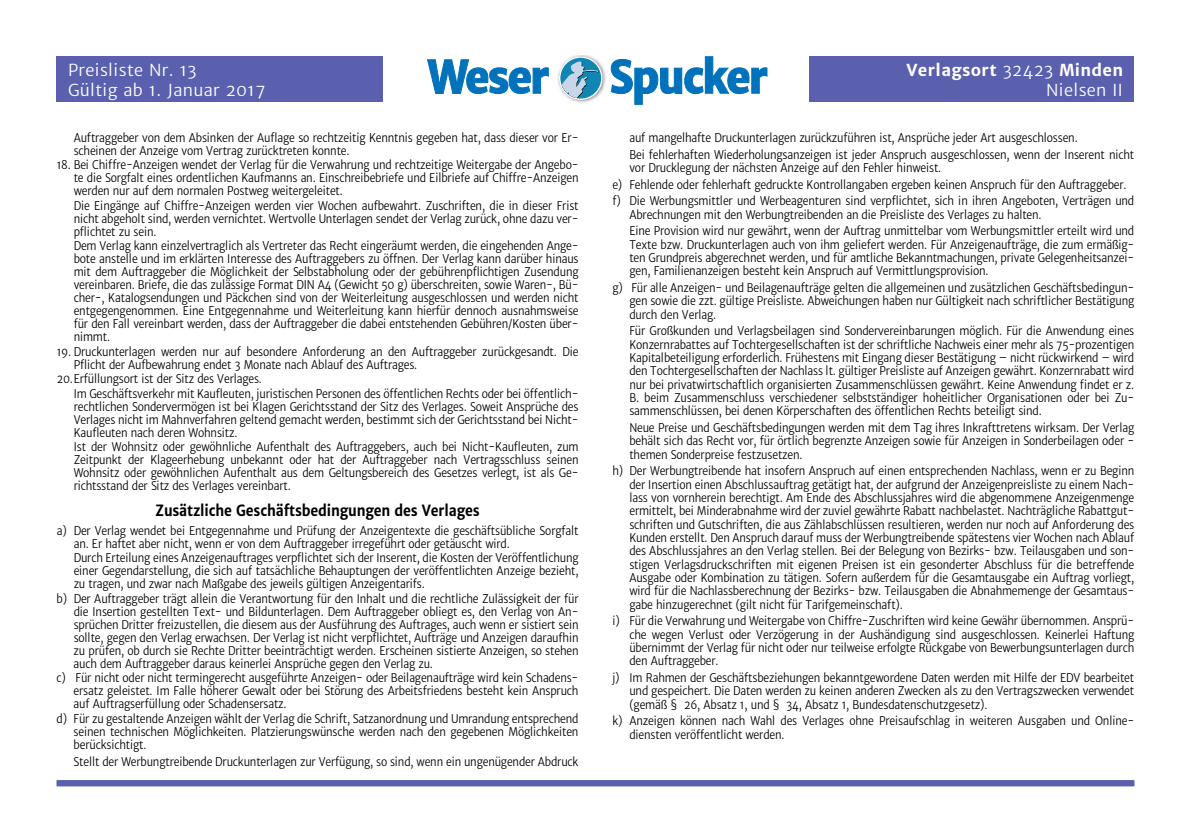
<style>
.page{position:relative;width:1191px;height:840px;background:#fff}
.page>*{position:absolute;margin:0;border:0;box-sizing:border-box;transform-origin:0 0}
.t1{font:16px "Merriweather Sans";letter-spacing:.02em;color:#fff}
.t2{font:700 16px "Merriweather Sans";letter-spacing:.02em;color:#fff}
.t3{font:700 15px "Merriweather Sans";letter-spacing:-.015em;color:#000;scale:.88 1}
.t4{font:11.6px/13px "Merriweather Sans";letter-spacing:-.015em;color:#000;text-align:justify;scale:.88 1}
.s1{font-weight:400}
</style>
<div class="page">
<div style="left:57px;top:57px;width:1077px;height:45px;background:#5a60ad"></div>
<div style="left:383px;top:51px;width:425px;height:59px;background:#fff"></div>
<svg style="left:427px;top:59px;width:122px;height:35px"></svg>
<svg style="left:610px;top:56px;width:157px;height:49px"></svg>
<svg style="left:559px;top:56px;width:43px;height:44px"></svg>
<div style="left:560px;top:58px;width:41px;height:40px;background:#1286b3;border-radius:50%"></div>
<svg style="left:560px;top:61px;width:39px;height:34px"></svg>
<img style="left:565px;top:95px;width:34px;height:8px">
<div style="left:57px;top:779px;width:1077px;height:6px;background:#5a60ad"></div>
<h1 class="t1" style="left:68px;top:61px;width:130px">Preisliste Nr. 13</h1>
<h1 class="t2" style="left:906px;top:61px;width:218px">Verlagsort <span class="s1">32423</span> Minden</h1>
<h1 class="t1" style="left:68px;top:81px;width:199px">Gültig ab 1. Januar 2017</h1>
<h1 class="t1" style="left:1046px;top:81px;width:78px">Nielsen II</h1>
<p class="t4" style="left:74px;top:131px;width:575px">Auftraggeber von dem Absinken der Auflage so rechtzeitig Kenntnis gegeben hat, dass dieser vor Er&shy;scheinen der Anzeige vom Vertrag zurücktreten konnte.</p>
<p class="t4" style="left:74px;top:159px;width:575px;text-indent:-17px">18. Bei Chiffre-Anzeigen wendet der Verlag für die Verwahrung und rechtzeitige Weitergabe der Angebo&shy;te die Sorgfalt eines ordentlichen Kaufmanns an. Einschreibebriefe und Eilbriefe auf Chiffre-Anzeigen werden nur auf dem normalen Postweg weitergeleitet.</p>
<p class="t4" style="left:74px;top:199px;width:575px">Die Eingänge auf Chiffre-Anzeigen werden vier Wochen aufbewahrt. Zuschriften, die in dieser Frist nicht abgeholt sind, werden vernichtet. Wertvolle Unterlagen sendet der Verlag zurück, ohne dazu ver&shy;pflichtet zu sein.</p>
<p class="t4" style="left:74px;top:240px;width:575px">Dem Verlag kann einzelvertraglich als Vertreter das Recht eingeräumt werden, die eingehenden Ange&shy;bote anstelle und im erklärten Interesse des Auftraggebers zu öffnen. Der Verlag kann darüber hinaus mit dem Auftraggeber die Möglichkeit der Selbstabholung oder der gebührenpflichtigen Zusendung vereinbaren. Briefe, die das zulässige Format DIN A4 (Gewicht 50 g) überschreiten, sowie Waren-, Bü&shy;cher-, Katalogsendungen und Päckchen sind von der Weiterleitung ausgeschlossen und werden nicht entgegengenommen. Eine Entgegennahme und Weiterleitung kann hierfür dennoch ausnahmsweise für den Fall vereinbart werden, dass der Auftraggeber die dabei entstehenden Gebühren/Kosten über&shy;nimmt.</p>
<p class="t4" style="left:74px;top:345px;width:575px;text-indent:-17px">19. Druckunterlagen werden nur auf besondere Anforderung an den Auftraggeber zurückgesandt. Die<br>Pflicht der Aufbewahrung endet 3 Monate nach Ablauf des Auftrages.</p>
<p class="t4" style="left:74px;top:372px;width:575px;line-height:14.4px;text-indent:-17px">20.Erfüllungsort ist der Sitz des Verlages.<br>Im Geschäftsverkehr mit Kaufleuten, juristischen Personen des öffentlichen Rechts oder bei öffentlich-</p>
<p class="t4" style="left:74px;top:400px;width:575px">rechtlichen Sondervermögen ist bei Klagen Gerichtsstand der Sitz des Verlages. Soweit Ansprüche des Verlages nicht im Mahnverfahren geltend gemacht werden, bestimmt sich der Gerichtsstand bei Nicht-Kaufleuten nach deren Wohnsitz.</p>
<p class="t4" style="left:74px;top:440px;width:575px">Ist der Wohnsitz oder gewöhnliche Aufenthalt des Auftraggebers, auch bei Nicht-Kaufleuten, zum Zeitpunkt der Klageerhebung unbekannt oder hat der Auftraggeber nach Vertragsschluss seinen Wohnsitz oder gewöhnlichen Aufenthalt aus dem Geltungsbereich des Gesetzes verlegt, ist als Ge&shy;richtsstand der Sitz des Verlages vereinbart.</p>
<p class="t3" style="left:156px;top:502px;width:370px">Zusätzliche Geschäftsbedingungen des Verlages</p>
<p class="t4" style="left:74px;top:524px;width:575px;text-indent:-17px">a) Der Verlag wendet bei Entgegennahme und Prüfung der Anzeigentexte die geschäftsübliche Sorgfalt an. Er haftet aber nicht, wenn er von dem Auftraggeber irregeführt oder getäuscht wird.</p>
<p class="t4" style="left:74px;top:551px;width:575px">Durch Erteilung eines Anzeigenauftrages verpflichtet sich der Inserent, die Kosten der Veröffentlichung einer Gegendarstellung, die sich auf tatsächliche Behauptungen der veröffentlichten Anzeige bezieht, zu tragen, und zwar nach Maßgabe des jeweils gültigen Anzeigentarifs.</p>
<p class="t4" style="left:74px;top:592px;width:575px;text-indent:-17px">b) Der Auftraggeber trägt allein die Verantwortung für den Inhalt und die rechtliche Zulässigkeit der für die Insertion gestellten Text- und Bildunterlagen. Dem Auftraggeber obliegt es, den Verlag von An&shy;sprüchen Dritter freizustellen, die diesem aus der Ausführung des Auftrages, auch wenn er sistiert sein sollte, gegen den Verlag erwachsen. Der Verlag ist nicht verpflichtet, Aufträge und Anzeigen daraufhin zu prüfen, ob durch sie Rechte Dritter beeinträchtigt werden. Erscheinen sistierte Anzeigen, so stehen auch dem Auftraggeber daraus keinerlei Ansprüche gegen den Verlag zu.</p>
<p class="t4" style="left:74px;top:671px;width:575px;text-indent:-17px">c) Für nicht oder nicht termingerecht ausgeführte Anzeigen- oder Beilagenaufträge wird kein Schadens&shy;ersatz geleistet. Im Falle höherer Gewalt oder bei Störung des Arbeitsfriedens besteht kein Anspruch auf Auftragserfüllung oder Schadensersatz.</p>
<p class="t4" style="left:74px;top:712px;width:575px;text-indent:-17px">d) Für zu gestaltende Anzeigen wählt der Verlag die Schrift, Satzanordnung und Umrandung entsprechend seinen technischen Möglichkeiten. Platzierungswünsche werden nach den gegebenen Möglichkeiten berücksichtigt.</p>
<p class="t4" style="left:74px;top:754px;width:575px">Stellt der Werbungtreibende Druckunterlagen zur Verfügung, so sind, wenn ein ungenügender Abdruck</p>
<p class="t4" style="left:629px;top:129px;width:575px;line-height:16.8px">auf mangelhafte Druckunterlagen zurückzuführen ist, Ansprüche jeder Art ausgeschlossen.<br>Bei fehlerhaften Wiederholungsanzeigen ist jeder Anspruch ausgeschlossen, wenn der Inserent nicht</p>
<p class="t4" style="left:612px;top:159px;width:594px;line-height:16.8px;text-align:left;text-indent:17px">vor Drucklegung der nächsten Anzeige auf den Fehler hinweist.<br>e) Fehlende oder fehlerhaft gedruckte Kontrollangaben ergeben keinen Anspruch für den Auftraggeber. f) Die Werbungsmittler und Werbeagenturen sind verpflichtet, sich in ihren Angeboten, Verträgen und</p>
<p class="t4" style="left:629px;top:206px;width:575px;line-height:16.8px">Abrechnungen mit den Werbungtreibenden an die Preisliste des Verlages zu halten.<br>Eine Provision wird nur gewährt, wenn der Auftrag unmittelbar vom Werbungsmittler erteilt wird und</p>
<p class="t4" style="left:629px;top:238px;width:575px">Texte bzw. Druckunterlagen auch von ihm geliefert werden. Für Anzeigenaufträge, die zum ermäßig&shy;ten Grundpreis abgerechnet werden, und für amtliche Bekanntmachungen, private Gelegenheitsanzei&shy;gen, Familienanzeigen besteht kein Anspruch auf Vermittlungsprovision.</p>
<p class="t4" style="left:629px;top:281px;width:575px;text-indent:-17px">g) Für alle Anzeigen- und Beilagenaufträge gelten die allgemeinen und zusätzlichen Geschäftsbedingun&shy;gen sowie die zzt. gültige Preisliste. Abweichungen haben nur Gültigkeit nach schriftlicher Bestätigung durch den Verlag.</p>
<p class="t4" style="left:629px;top:325px;width:575px">Für Großkunden und Verlagsbeilagen sind Sondervereinbarungen möglich. Für die Anwendung eines Konzernrabattes auf Tochtergesellschaften ist der schriftliche Nachweis einer mehr als 75-prozentigen Kapitalbeteiligung erforderlich. Frühestens mit Eingang dieser Bestätigung – nicht rückwirkend – wird den Tochtergesellschaften der Nachlass lt. gültiger Preisliste auf Anzeigen gewährt. Konzernrabatt wird nur bei privatwirtschaftlich organisierten Zusammenschlüssen gewährt. Keine Anwendung findet er z.<br>B. beim Zusammenschluss verschiedener selbstständiger hoheitlicher Organisationen oder bei Zu&shy;sammenschlüssen, bei denen Körperschaften des öffentlichen Rechts beteiligt sind.</p>
<p class="t4" style="left:629px;top:421px;width:575px">Neue Preise und Geschäftsbedingungen werden mit dem Tag ihres Inkrafttretens wirksam. Der Verlag behält sich das Recht vor, für örtlich begrenzte Anzeigen sowie für Anzeigen in Sonderbeilagen oder - themen Sonderpreise festzusetzen.</p>
<p class="t4" style="left:629px;top:464px;width:575px;text-indent:-17px">h) Der Werbungtreibende hat insofern Anspruch auf einen entsprechenden Nachlass, wenn er zu Beginn der Insertion einen Abschlussauftrag getätigt hat, der aufgrund der Anzeigenpreisliste zu einem Nach&shy;lass von vornherein berechtigt. Am Ende des Abschlussjahres wird die abgenommene Anzeigenmenge ermittelt, bei Minderabnahme wird der zuviel gewährte Rabatt nachbelastet. Nachträgliche Rabattgut&shy;schriften und Gutschriften, die aus Zählabschlüssen resultieren, werden nur noch auf Anforderung des Kunden erstellt. Den Anspruch darauf muss der Werbungtreibende spätestens vier Wochen nach Ablauf des Abschlussjahres an den Verlag stellen. Bei der Belegung von Bezirks- bzw. Teilausgaben und son&shy;stigen Verlagsdruckschriften mit eigenen Preisen ist ein gesonderter Abschluss für die betreffende Ausgabe oder Kombination zu tätigen. Sofern außerdem für die Gesamtausgabe ein Auftrag vorliegt, wird für die Nachlassberechnung der Bezirks- bzw. Teilausgaben die Abnahmemenge der Gesamtaus&shy;gabe hinzugerechnet (gilt nicht für Tarifgemeinschaft).</p>
<p class="t4" style="left:629px;top:614px;width:575px;text-indent:-17px">i) Für die Verwahrung und Weitergabe von Chiffre-Zuschriften wird keine Gewähr übernommen. Ansprü&shy;che wegen Verlust oder Verzögerung in der Aushändigung sind ausgeschlossen. Keinerlei Haftung übernimmt der Verlag für nicht oder nur teilweise erfolgte Rückgabe von Bewerbungsunterlagen durch den Auftraggeber.</p>
<p class="t4" style="left:629px;top:671px;width:575px;text-indent:-17px">j) Im Rahmen der Geschäftsbeziehungen bekanntgewordene Daten werden mit Hilfe der EDV bearbeitet und gespeichert. Die Daten werden zu keinen anderen Zwecken als zu den Vertragszwecken verwendet (gemäß § 26, Absatz 1, und § 34, Absatz 1, Bundesdatenschutzgesetz).</p>
<p class="t4" style="left:629px;top:714px;width:575px;text-indent:-17px">k) Anzeigen können nach Wahl des Verlages ohne Preisaufschlag in weiteren Ausgaben und Online&shy;diensten veröffentlicht werden.</p>
</div>
